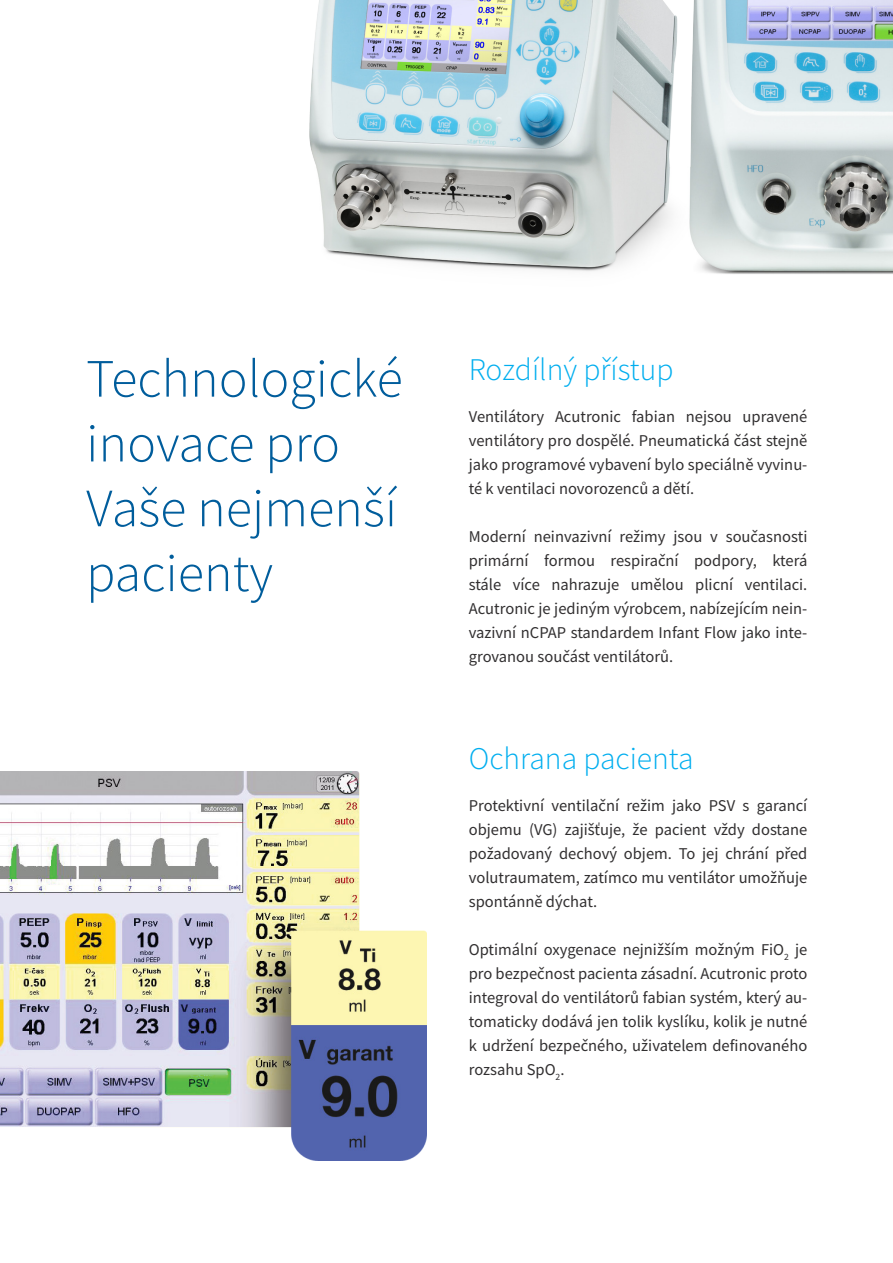
<style>
.page{position:relative;width:893px;height:1263px;background:#fff}
.page>*{position:absolute;margin:0;border:0;box-sizing:border-box;transform-origin:0 0}
.t1{font:300 54px/64.8px "Source Sans Pro";color:#005d9c}
.t2{font:300 31.5px "Source Sans Pro";color:#00aeef}
.t3{font:16.5px/24px "Source Sans Pro";color:#312f30;text-align:justify}
</style>
<div class="page">
<img style="left:309px;top:0;width:584px;height:274px">
<img style="left:0;top:772px;width:426px;height:389px">
<p class="t1" style="left:86px;top:346px;width:318px">Technologické inovace pro<br>Vaše nejmenší pacienty</p>
<p class="t2" style="left:469px;top:350px;width:206px">Rozdílný přístup</p>
<p class="t3" style="left:469px;top:404px;width:340px">Ventilátory Acutronic fabian nejsou upravené ventilátory pro dospělé. Pneumatická část stejně jako programové vybavení bylo speciálně vyvinu&shy;té k ventilaci novorozenců a dětí.</p>
<p class="t3" style="left:469px;top:524px;width:340px">Moderní neinvazivní režimy jsou v současnosti primární formou respirační podpory, která stále více nahrazuje umělou plicní ventilaci.<br>Acutronic je jediným výrobcem, nabízejícím nein&shy;vazivní nCPAP standardem Infant Flow jako inte&shy;grovanou součást ventilátorů.</p>
<p class="t2" style="left:469px;top:739px;width:226px">Ochrana pacienta</p>
<p class="t3" style="left:469px;top:793px;width:340px">Protektivní ventilační režim jako PSV s garancí objemu (VG) zajišťuje, že pacient vždy dostane požadovaný dechový objem. To jej chrání před volutraumatem, zatímco mu ventilátor umožňuje spontánně dýchat.</p>
<p class="t3" style="left:469px;top:937px;width:340px">Optimální oxygenace nejnižším možným FiO<sub>2</sub> je pro bezpečnost pacienta zásadní. Acutronic proto integroval do ventilátorů fabian systém, který au&shy;tomaticky dodává jen tolik kyslíku, kolik je nutné k udržení bezpečného, uživatelem definovaného rozsahu SpO<sub>2</sub>.</p>
</div>
